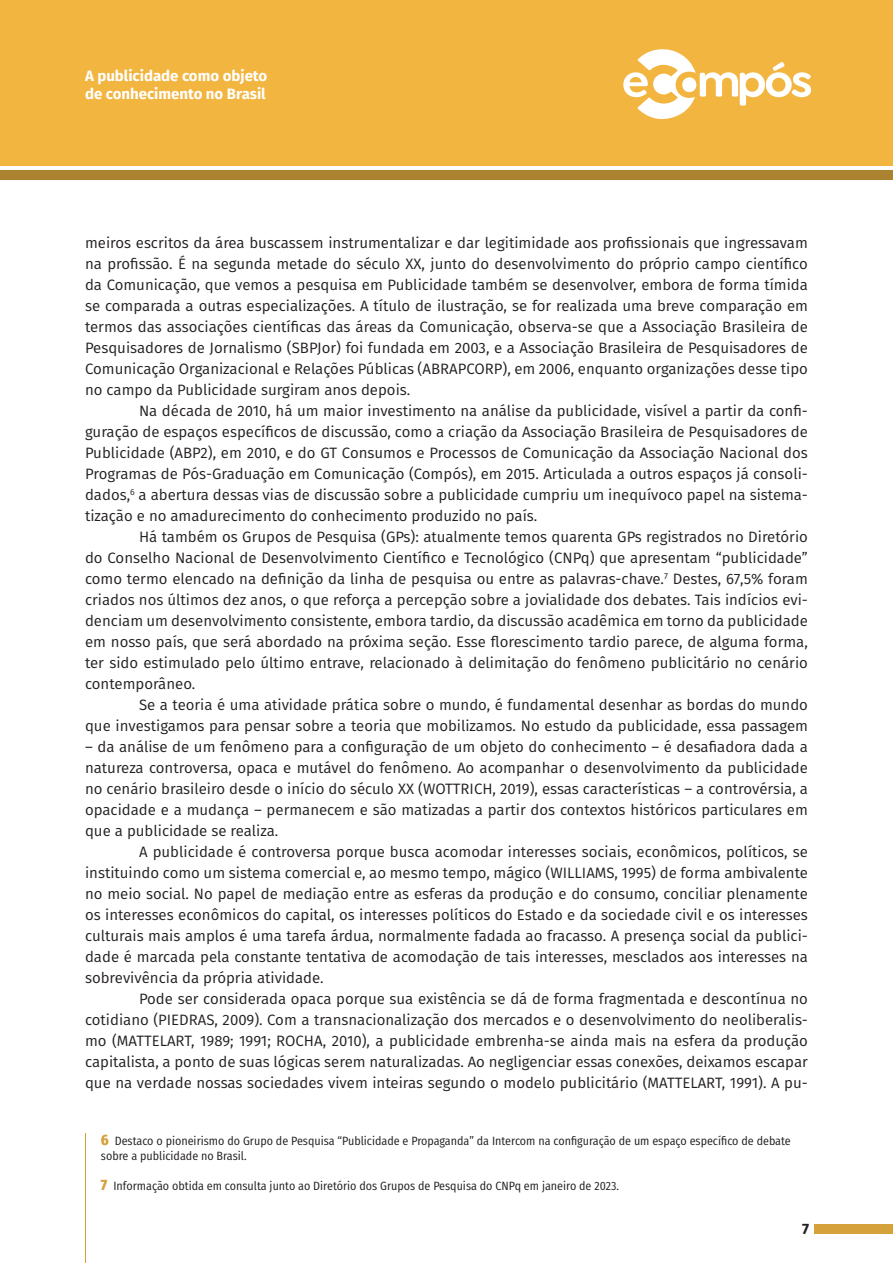
<style>
.page{position:relative;width:893px;height:1263px;background:#fff}
.page>*{position:absolute;margin:0;border:0;box-sizing:border-box;transform-origin:0 0}
.t1{font:15px/21px "Fira Sans";color:#231f20;text-align:justify}
.t2{font:700 15px/18px "Fira Sans";color:#fff}
.t3{font:700 15px "Fira Sans";color:#231f20}
.t4{font:12px/15px "Fira Sans Condensed";color:#231f20}
.s1{font-weight:800;font-size:15px;color:#d4a13b}
</style>
<div class="page">
<div style="left:0;top:0;width:893px;height:166px;background:#f2b540"></div>
<div style="left:0;top:170px;width:893px;height:10px;background:#ab822f"></div>
<div style="left:814px;top:1224px;width:79px;height:9px;background:#d4a13b"></div>
<svg style="left:623px;top:49px;width:188px;height:70px"></svg>
<hr style="left:85px;top:1133px;width:1px;height:130px;background:#d4a13b">
<p class="t2" style="left:85px;top:65px;width:184px">A publicidade como objeto de conhecimento no Brasil</p>
<p class="t1" style="left:85px;top:232px;width:724px">meiros escritos da área buscassem instrumentalizar e dar legitimidade aos profissionais que ingressavam na profissão. É na segunda metade do século XX, junto do desenvolvimento do próprio campo científico da Comunicação, que vemos a pesquisa em Publicidade também se desenvolver, embora de forma tímida se comparada a outras especializações. A título de ilustração, se for realizada uma breve comparação em termos das associações científicas das áreas da Comunicação, observa-se que a Associação Brasileira de Pesquisadores de Jornalismo (SBPJor) foi fundada em 2003, e a Associação Brasileira de Pesquisadores de Comunicação Organizacional e Relações Públicas (ABRAPCORP), em 2006, enquanto organizações desse tipo no campo da Publicidade surgiram anos depois.</p>
<p class="t1" style="left:85px;top:400px;width:724px;text-indent:54px">Na década de 2010, há um maior investimento na análise da publicidade, visível a partir da confi&shy;guração de espaços específicos de discussão, como a criação da Associação Brasileira de Pesquisadores de Publicidade (ABP2), em 2010, e do GT Consumos e Processos de Comunicação da Associação Nacional dos Programas de Pós-Graduação em Comunicação (Compós), em 2015. Articulada a outros espaços já consoli&shy;dados,<sup>6</sup> a abertura dessas vias de discussão sobre a publicidade cumpriu um inequívoco papel na sistema&shy;tização e no amadurecimento do conhecimento produzido no país.</p>
<p class="t1" style="left:85px;top:526px;width:724px;text-indent:54px">Há também os Grupos de Pesquisa (GPs): atualmente temos quarenta GPs registrados no Diretório do Conselho Nacional de Desenvolvimento Científico e Tecnológico (CNPq) que apresentam “publicidade” como termo elencado na definição da linha de pesquisa ou entre as palavras-chave.<sup>7</sup> Destes, 67,5% foram criados nos últimos dez anos, o que reforça a percepção sobre a jovialidade dos debates. Tais indícios evi&shy;denciam um desenvolvimento consistente, embora tardio, da discussão acadêmica em torno da publicidade em nosso país, que será abordado na próxima seção. Esse florescimento tardio parece, de alguma forma, ter sido estimulado pelo último entrave, relacionado à delimitação do fenômeno publicitário no cenário contemporâneo.</p>
<p class="t1" style="left:85px;top:694px;width:724px;text-align:right">Se a teoria é uma atividade prática sobre o mundo, é fundamental desenhar as bordas do mundo<br>que investigamos para pensar sobre a teoria que mobilizamos. No estudo da publicidade, essa passagem</p>
<p class="t1" style="left:85px;top:736px;width:724px">– da análise de um fenômeno para a configuração de um objeto do conhecimento – é desafiadora dada a natureza controversa, opaca e mutável do fenômeno. Ao acompanhar o desenvolvimento da publicidade no cenário brasileiro desde o início do século XX (WOTTRICH, 2019), essas características – a controvérsia, a opacidade e a mudança – permanecem e são matizadas a partir dos contextos históricos particulares em que a publicidade se realiza.</p>
<p class="t1" style="left:85px;top:841px;width:724px;text-indent:54px">A publicidade é controversa porque busca acomodar interesses sociais, econômicos, políticos, se instituindo como um sistema comercial e, ao mesmo tempo, mágico (WILLIAMS, 1995) de forma ambivalente no meio social. No papel de mediação entre as esferas da produção e do consumo, conciliar plenamente os interesses econômicos do capital, os interesses políticos do Estado e da sociedade civil e os interesses culturais mais amplos é uma tarefa árdua, normalmente fadada ao fracasso. A presença social da publici&shy;dade é marcada pela constante tentativa de acomodação de tais interesses, mesclados aos interesses na sobrevivência da própria atividade.</p>
<p class="t1" style="left:85px;top:988px;width:724px;text-indent:54px">Pode ser considerada opaca porque sua existência se dá de forma fragmentada e descontínua no cotidiano (PIEDRAS, 2009). Com a transnacionalização dos mercados e o desenvolvimento do neoliberalis&shy;mo (MATTELART, 1989; 1991; ROCHA, 2010), a publicidade embrenha-se ainda mais na esfera da produção capitalista, a ponto de suas lógicas serem naturalizadas. Ao negligenciar essas conexões, deixamos escapar que na verdade nossas sociedades vivem inteiras segundo o modelo publicitário (MATTELART, 1991). A pu-</p>
<p class="t4" style="left:101px;top:1133px;width:691px"><span class="s1">6</span> Destaco o pioneirismo do Grupo de Pesquisa “Publicidade e Propaganda” da Intercom na configuração de um espaço específico de debate sobre a publicidade no Brasil.</p>
<p class="t4" style="left:101px;top:1178px;width:519px"><span class="s1">7</span> Informação obtida em consulta junto ao Diretório dos Grupos de Pesquisa do CNPq em janeiro de 2023.</p>
<p class="t3" style="left:802px;top:1216px;width:9px">7</p>
</div>
